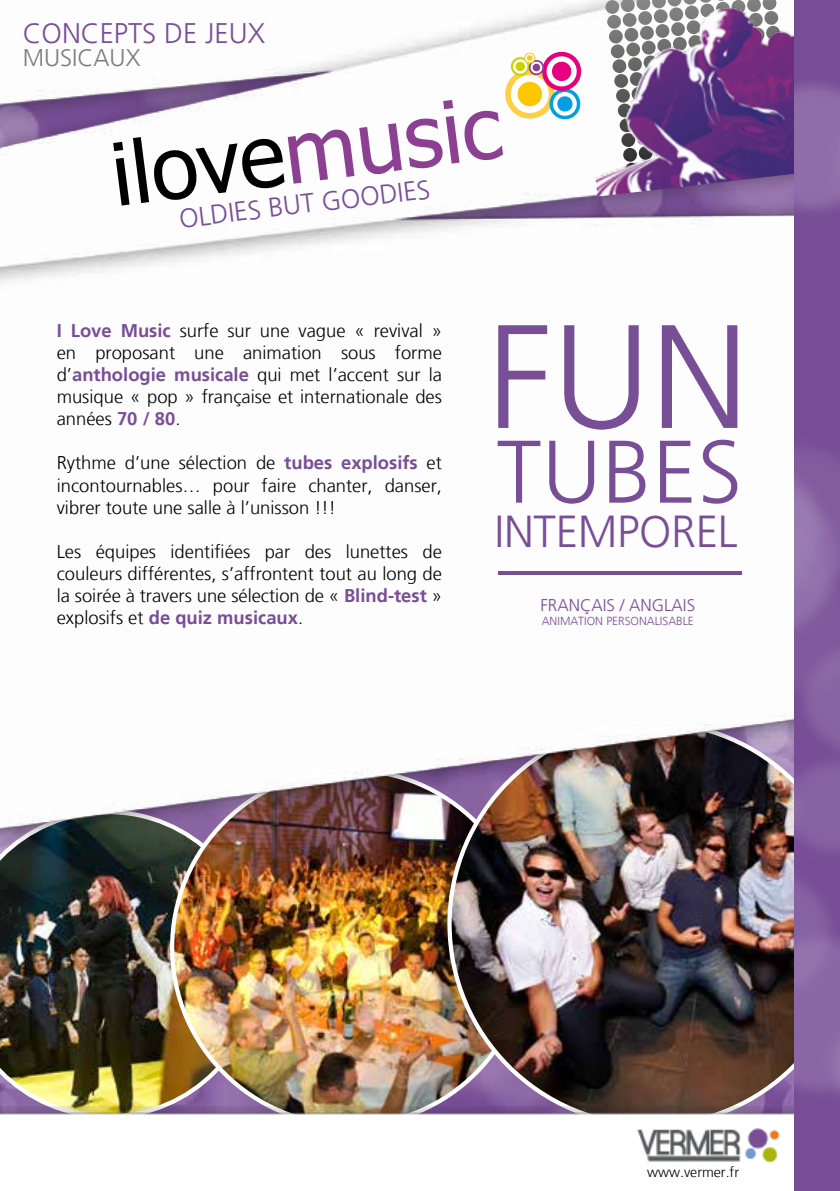
<style>
.page{position:relative;width:840px;height:1191px;background:#fff}
.page>*{position:absolute;margin:0;border:0;box-sizing:border-box;transform-origin:0 0}
.t1{font:300 147px "Frutiger LT";color:#784e97}
.t2{font:300 88.6px "Frutiger LT";letter-spacing:.01em;color:#784e97}
.t3{font:86.2px "Tahoma";color:#000}
.t4{font:300 44.6px "Frutiger LT";letter-spacing:-.005em;color:#784e97}
.t5{font:300 28.2px "Frutiger LT";color:#784e97}
.t6{font:300 26.8px "Frutiger LT";color:#784e97}
.t7{font:300 24px "Frutiger LT";color:#7c7b7b}
.t8{font:300 18.4px/22px "Frutiger LT";color:#000;text-align:justify}
.t9{font:300 17px "Frutiger LT";color:#784e97}
.t10{font:300 14.2px "Frutiger LT";color:#000}
.t11{font:300 11.8px "Frutiger LT";color:#784e97}
.s1{color:#8c4091}
.s2{font-weight:700;color:#784e97}
</style>
<div class="page">
<img style="left:0;top:848px;width:172px;height:258px">
<img style="left:172px;top:848px;width:275px;height:258px">
<img style="left:447px;top:848px;width:347px;height:258px">
<img style="left:0;top:5px;width:794px;height:843px">
<svg style="left:502px;top:49px;width:75px;height:73px"></svg>
<img style="left:577px;top:0;width:217px;height:196px">
<hr style="left:497px;top:571px;width:243px;height:3px;background:#784e97">
<img style="left:0;top:1106px;width:794px;height:57px">
<img style="left:635px;top:1127px;width:145px;height:35px">
<img style="left:794px;top:0;width:45px;height:1191px">
<h3 class="t5" style="left:23px;top:17px;width:243px">CONCEPTS DE JEUX</h3>
<h3 class="t7" style="left:23px;top:44px;width:119px">MUSICAUX</h3>
<h3 class="t3" style="left:105px;top:118px;width:393px;rotate:-7deg">ilove<span class="s1">music</span></h3>
<h3 class="t6" style="left:177px;top:204px;width:254px;rotate:-7deg">OLDIES BUT GOODIES</h3>
<p class="t8" style="left:57px;top:320px;width:386px"><span class="s2">I Love Music</span> surfe sur une vague « revival » en proposant une animation sous forme d’<span class="s2">anthologie musicale</span> qui met l’accent sur la musique « pop » française et internationale des années <span class="s2">70 / 80</span>.</p>
<p class="t8" style="left:57px;top:452px;width:386px">Rythme d’une sélection de <span class="s2">tubes explosifs</span> et incontournables… pour faire chanter, danser, vibrer toute une salle à l’unisson !!!</p>
<p class="t8" style="left:57px;top:540px;width:386px">Les équipes identifiées par des lunettes de couleurs différentes, s’affrontent tout au long de la soirée à travers une sélection de « <span class="s2">Blind-test</span> » explosifs et <span class="s2">de quiz musicaux</span>.</p>
<h1 class="t1" style="left:486px;top:294px;width:263px">FUN</h1>
<h2 class="t2" style="left:496px;top:422px;width:246px">TUBES</h2>
<h3 class="t4" style="left:494px;top:506px;width:244px">INTEMPOREL</h3>
<p class="t9" style="left:540px;top:595px;width:156px">FRANÇAIS / ANGLAIS</p>
<p class="t11" style="left:541px;top:614px;width:153px">ANIMATION PERSONALISABLE</p>
<p class="t10" style="left:646px;top:1163px;width:93px">www.vermer.fr</p>
</div>
